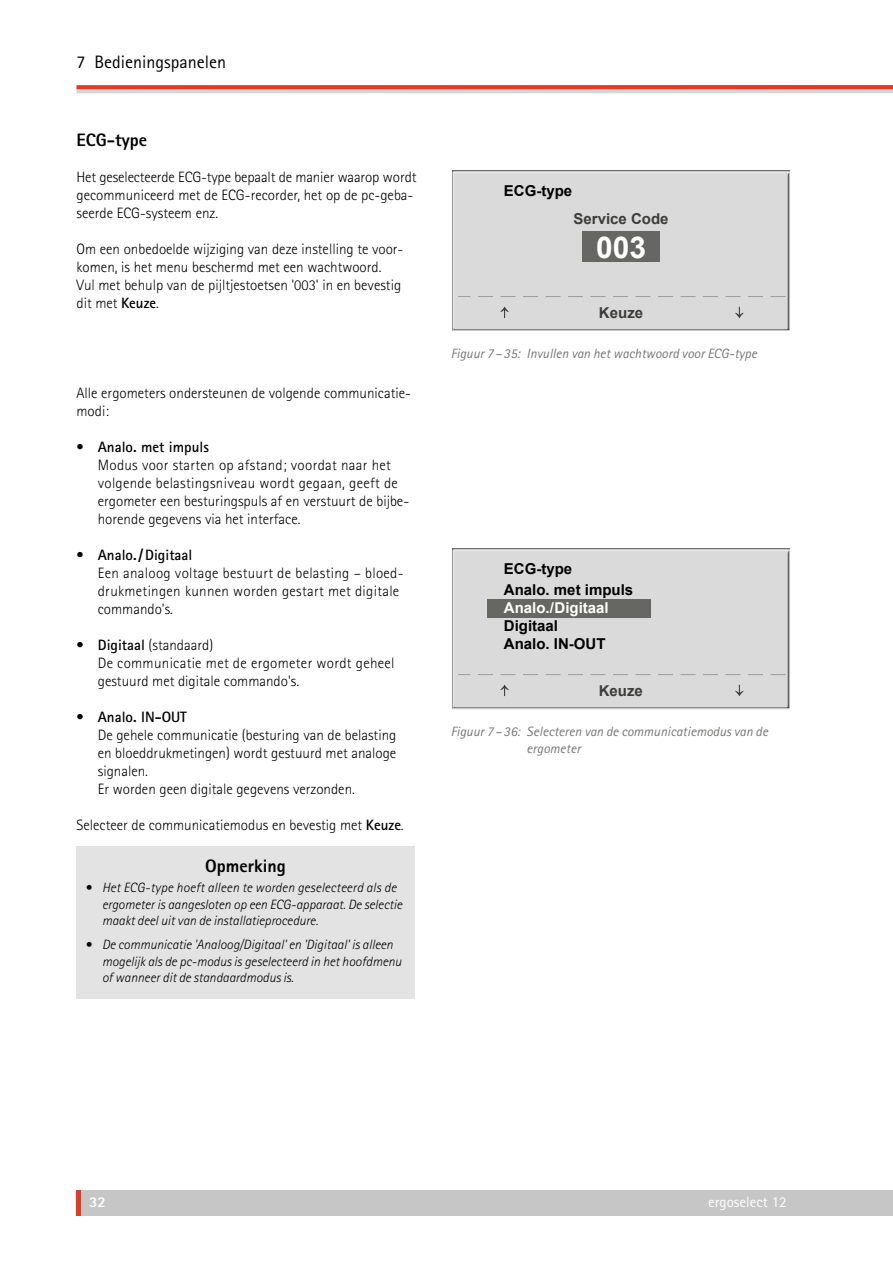
<style>
.page{position:relative;width:893px;height:1263px;background:#fff}
.page>*{position:absolute;margin:0;border:0;box-sizing:border-box;transform-origin:0 0}
.t1{font:700 30px "Arial";color:#fff}
.t2{font:18px "Rotis Sans Serif Pro";color:#000}
.t3{font:800 18px "Rotis Sans Serif Pro";color:#000}
.t4{font:300 15px/18px "Rotis Sans Serif Pro";color:#000}
.t5{font:300 15px/18px "Rotis Sans Serif Pro";letter-spacing:.02em;color:#000}
.t6{font:700 15px/21px "Arial";color:#000}
.t7{font:700 15px "Arial";color:#3c3c3b}
.t8{font:700 15px "Arial";color:#fff}
.t9{font:15px "Rotis Sans Serif Pro";color:#fff}
.t10{font:800 15px "Rotis Sans Serif Pro";color:#fff}
.t11{font:italic 300 13.5px/16.2px "Rotis Sans Serif Pro";color:#000}
.t12{font:italic 13.5px/16.2px "Rotis Sans Serif Pro";color:#777776}
.s1{font-weight:700}
</style>
<div class="page">
<div style="left:78px;top:1191px;width:815px;height:25px;background:#c6c6c6"></div>
<hr style="left:77px;top:1191px;width:4px;height:25px;background:#e73922">
<svg style="left:77px;top:89px;width:816px;height:4px;background:#d8cdcc"></svg>
<svg style="left:77px;top:85px;width:816px;height:4px;background:#e73d27"></svg>
<div style="left:451px;top:169px;width:340px;height:162px;background:#dadada"></div>
<svg style="left:501px;top:307px;width:7px;height:11px"></svg>
<svg style="left:735px;top:307px;width:8px;height:11px"></svg>
<svg style="left:458px;top:296px;width:333px;height:1px"></svg>
<div style="left:583px;top:231px;width:77px;height:31px;background:#666665"></div>
<div style="left:451px;top:547px;width:340px;height:162px;background:#dadada"></div>
<svg style="left:501px;top:685px;width:7px;height:11px"></svg>
<svg style="left:735px;top:685px;width:8px;height:11px"></svg>
<svg style="left:458px;top:674px;width:333px;height:1px"></svg>
<div style="left:486px;top:599px;width:164px;height:19px;background:#666665"></div>
<div style="left:77px;top:847px;width:338px;height:152px;background:#e3e3e3"></div>
<p class="t2" style="left:77px;top:51px;width:151px">7 Bedieningspanelen</p>
<p class="t3" style="left:77px;top:128px;width:72px">ECG-type</p>
<p class="t4" style="left:77px;top:168px;width:342px">Het geselecteerde ECG-type bepaalt de manier waarop wordt gecommuniceerd met de ECG-recorder, het op de pc-geba&shy;seerde ECG-systeem enz.</p>
<p class="t4" style="left:77px;top:240px;width:327px">Om een onbedoelde wijziging van deze instelling te voor&shy;komen, is het menu beschermd met een wachtwoord.<br>Vul met behulp van de pijltjestoetsen '003' in en bevestig dit met <span class="s1">Keuze</span>.</p>
<p class="t4" style="left:77px;top:384px;width:336px">Alle ergometers ondersteunen de volgende communicatie&shy;modi:</p>
<p class="t5" style="left:98px;top:438px;width:313px;text-indent:-21px">• <span class="s1">Analo. met impuls<br></span>Modus voor starten op afstand; voordat naar het volgende belastingsniveau wordt gegaan, geeft de ergometer een besturingspuls af en verstuurt de bijbe&shy;horende gegevens via het interface.</p>
<p class="t5" style="left:98px;top:546px;width:307px;text-indent:-21px">• <span class="s1">Analo./Digitaal<br></span>Een analoog voltage bestuurt de belasting – bloed&shy;drukmetingen kunnen worden gestart met digitale commando's.</p>
<p class="t5" style="left:98px;top:636px;width:298px;text-indent:-21px">• <span class="s1">Digitaal</span> (standaard)<br>De communicatie met de ergometer wordt geheel gestuurd met digitale commando's.</p>
<p class="t4" style="left:98px;top:708px;width:300px;text-indent:-21px">• <span class="s1">Analo. IN-OUT<br></span>De gehele communicatie (besturing van de belasting en bloeddrukmetingen) wordt gestuurd met analoge signalen.<br>Er worden geen digitale gegevens verzonden.</p>
<p class="t4" style="left:77px;top:816px;width:329px">Selecteer de communicatiemodus en bevestig met <span class="s1">Keuze</span>.</p>
<p class="t3" style="left:205px;top:854px;width:82px">Opmerking</p>
<p class="t11" style="left:102px;top:880px;width:302px;text-indent:-17px">• Het ECG-type hoeft alleen te worden geselecteerd als de ergometer is aangesloten op een ECG-apparaat. De selectie maakt deel uit van de installatieprocedure.</p>
<p class="t11" style="left:102px;top:937px;width:301px;text-indent:-17px">• De communicatie 'Analoog/Digitaal' en 'Digitaal' is alleen mogelijk als de pc-modus is geselecteerd in het hoofdmenu of wanneer dit de standaardmodus is.</p>
<p class="t6" style="left:504px;top:181px;width:70px">ECG-type</p>
<p class="t7" style="left:573px;top:209px;width:97px">Service Code</p>
<h1 class="t1" style="left:596px;top:226px;width:52px">003</h1>
<p class="t7" style="left:599px;top:302px;width:46px">Keuze</p>
<p class="t12" style="left:451px;top:346px;width:308px">Figuur 7– 35: Invullen van het wachtwoord voor ECG-type</p>
<p class="t6" style="left:504px;top:559px;width:131px">ECG-type<br>Analo. met impuls</p>
<p class="t8" style="left:504px;top:597px;width:106px">Analo./Digitaal</p>
<p class="t6" style="left:504px;top:617px;width:103px;line-height:18px">Digitaal<br>Analo. IN-OUT</p>
<p class="t7" style="left:599px;top:680px;width:46px">Keuze</p>
<p class="t12" style="left:527px;top:724px;width:243px;text-indent:-76px">Figuur 7– 36: Selecteren van de communicatiemodus van de ergometer</p>
<p class="t10" style="left:89px;top:1193px;width:18px">32</p>
<p class="t9" style="left:708px;top:1193px;width:80px">ergoselect 12</p>
</div>
